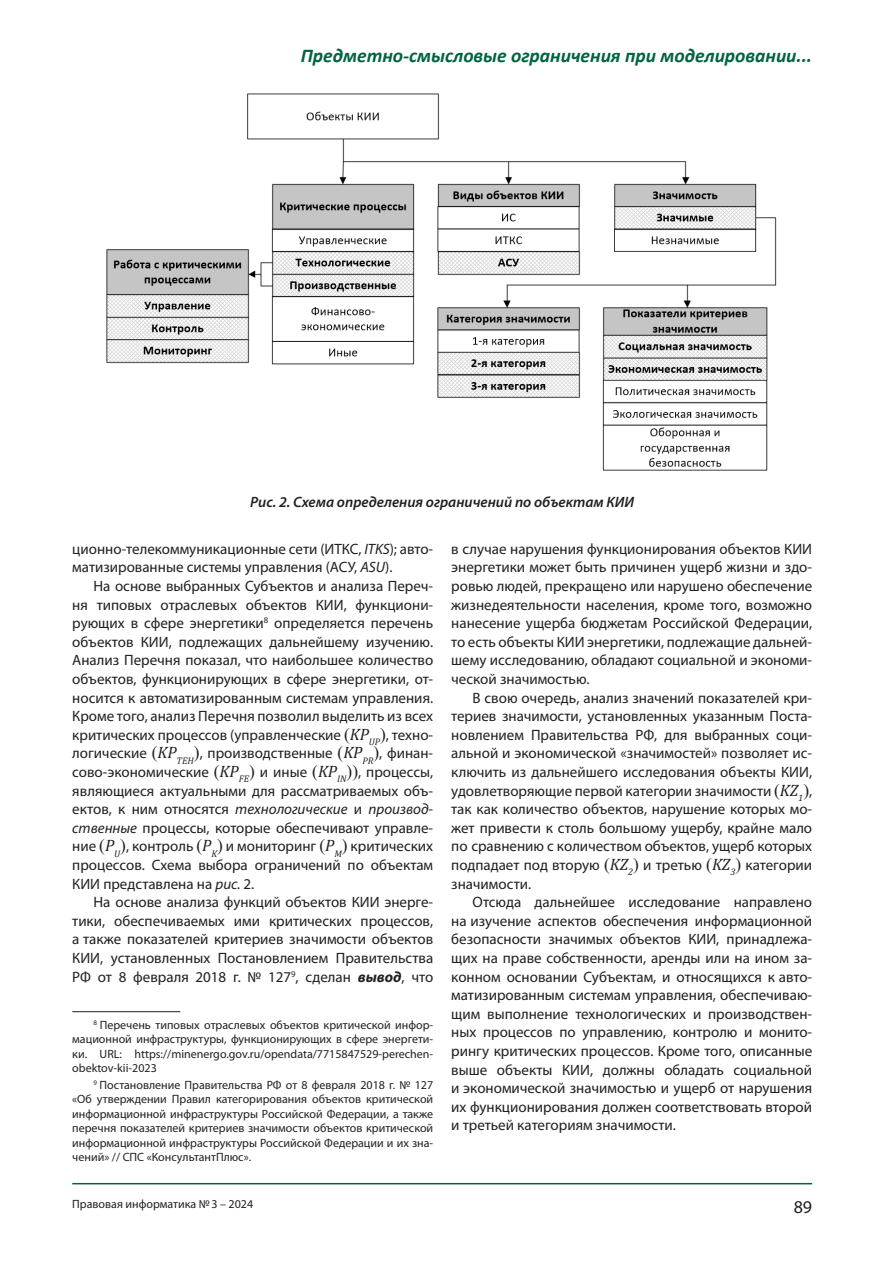
<style>
.page{position:relative;width:893px;height:1263px;background:#fff}
.page>*{position:absolute;margin:0;border:0;box-sizing:border-box;transform-origin:0 0}
.t1{font:italic 700 19.5px "Calibri";color:#00633f}
.t2{font:18px "Myriad Pro";color:#231f20}
.Текст_основной{font:15px/18.6px "Myriad Pro";color:#231f20;text-align:justify}
.Рисунок{font:italic 600 15px "Myriad Pro";color:#231f20}
.сноска{font:12px/14.4px "Myriad Pro";color:#231f20;text-align:justify}
.s1{font-style:italic}
.s2{font-family:"Times New Roman";font-size:17.25px}
.s3{font-family:"Cambria";font-style:italic;font-size:16.5px}
.s4{font-weight:700;font-style:italic}
</style>
<div class="page">
<hr style="left:72px;top:1183px;width:740px;height:1px;background:#00633f">
<img style="left:106px;top:93px;width:671px;height:378px">
<hr style="left:72px;top:1011px;width:108px;height:1px;background:#231f20">
<h1 class="t1" style="left:301px;top:42px;width:513px">Предметно-смысловые ограничения при моделировании...</h1>
<p class="Рисунок" style="left:250px;top:493px;width:386px">Рис. 2. Схема определения ограничений по объектам КИИ</p>
<p class="Текст_основной" style="left:72px;top:539px;width:362px">ционно-телекоммуникационные сети (ИТКС, <span class="s1">ITKS</span>); авто&shy;матизированные системы управления (АСУ, <span class="s1">ASU</span>).</p>
<p class="Текст_основной" style="left:72px;top:576px;width:362px;text-indent:21px">На основе выбранных Субъектов и анализа Переч&shy;ня типовых отраслевых объектов КИИ, функциони&shy;рующих в сфере энергетики<sup>8</sup> определяется перечень объектов КИИ, подлежащих дальнейшему изучению.<br>Анализ Перечня показал, что наибольшее количество объектов, функционирующих в сфере энергетики, от&shy;носится к автоматизированным системам управления.<br>Кроме того, анализ Перечня позволил выделить из всех критических процессов (управленческие <span class="s2">(</span><span class="s3">KP</span><sub>UP</sub><span class="s2">)</span>, техно&shy;логические <span class="s2">(</span><span class="s3">KP</span><sub>TEH</sub><span class="s2">)</span>, производственные <span class="s2">(</span><span class="s3">KP</span><sub>PR</sub><span class="s2">)</span>, финан&shy;сово-экономические <span class="s2">(</span><span class="s3">KP</span><sub>FE</sub><span class="s2">)</span> и иные <span class="s2">(</span><span class="s3">KP</span><sub>IN</sub><span class="s2">))</span>, процессы, являющиеся актуальными для рассматриваемых объ&shy;ектов, к ним относятся <span class="s1">технологические</span> и <span class="s1">производ&shy;ственные</span> процессы, которые обеспечивают управле&shy;ние <span class="s2">(</span><span class="s3">P</span><sub>U</sub><span class="s2">)</span>, контроль <span class="s2">(</span><span class="s3">P</span><sub>K</sub><span class="s2">)</span> и мониторинг <span class="s2">(</span><span class="s3">P</span><sub>M</sub><span class="s2">)</span> критических процессов. Схема выбора ограничений по объектам КИИ представлена на <span class="s1">рис.</span> 2.</p>
<p class="Текст_основной" style="left:72px;top:892px;width:362px;text-indent:21px">На основе анализа функций объектов КИИ энерге&shy;тики, обеспечиваемых ими критических процессов, а также показателей критериев значимости объектов КИИ, установленных Постановлением Правительства РФ от 8 февраля 2018 г. № 127<sup>9</sup>, сделан <span class="s4">вывод</span>, что</p>
<p class="сноска" style="left:72px;top:1017px;width:362px;text-indent:21px"><sup>8</sup> Перечень типовых отраслевых объектов критической инфор&shy;мационной инфраструктуры, функционирующих в сфере энергети&shy;ки. URL: https://minenergo.gov.ru/opendata/7715847529-perechen&shy;obektov-kii-2023</p>
<p class="сноска" style="left:72px;top:1077px;width:362px;text-indent:21px"><sup>9</sup> Постановление Правительства РФ от 8 февраля 2018 г. № 127 «Об утверждении Правил категорирования объектов критической информационной инфраструктуры Российской Федерации, а также перечня показателей критериев значимости объектов критической информационной инфраструктуры Российской Федерации и их зна&shy;чений» // СПС «КонсультантПлюс».</p>
<p class="сноска" style="left:72px;top:1197px;width:182px">Правовая информатика №3 – 2024</p>
<p class="Текст_основной" style="left:451px;top:539px;width:362px">в случае нарушения функционирования объектов КИИ энергетики может быть причинен ущерб жизни и здо&shy;ровью людей, прекращено или нарушено обеспечение жизнедеятельности населения, кроме того, возможно нанесение ущерба бюджетам Российской Федерации, то есть объекты КИИ энергетики, подлежащие дальней&shy;шему исследованию, обладают социальной и экономи&shy;ческой значимостью.</p>
<p class="Текст_основной" style="left:451px;top:688px;width:362px;text-indent:21px">В свою очередь, анализ значений показателей кри&shy;териев значимости, установленных указанным Поста&shy;новлением Правительства РФ, для выбранных соци&shy;альной и экономической «значимостей» позволяет ис&shy;ключить из дальнейшего исследования объекты КИИ, удовлетворяющие первой категории значимости <span class="s2">(</span><span class="s3">KZ</span><sub>1</sub><span class="s2">)</span>, так как количество объектов, нарушение которых мо&shy;жет привести к столь большому ущербу, крайне мало по сравнению с количеством объектов, ущерб которых подпадает под вторую <span class="s2">(</span><span class="s3">KZ</span><sub>2</sub><span class="s2">)</span> и третью <span class="s2">(</span><span class="s3">KZ</span><sub>3</sub><span class="s2">)</span> категории значимости.</p>
<p class="Текст_основной" style="left:451px;top:892px;width:362px;text-indent:21px">Отсюда дальнейшее исследование направлено на изучение аспектов обеспечения информационной безопасности значимых объектов КИИ, принадлежа&shy;щих на праве собственности, аренды или на ином за&shy;конном основании Субъектам, и относящихся к авто&shy;матизированным системам управления, обеспечиваю&shy;щим выполнение технологических и производствен&shy;ных процессов по управлению, контролю и монито&shy;рингу критических процессов. Кроме того, описанные выше объекты КИИ, должны обладать социальной и экономической значимостью и ущерб от нарушения их функционирования должен соответствовать второй и третьей категориям значимости.</p>
<p class="t2" style="left:794px;top:1195px;width:20px">89</p>
</div>
